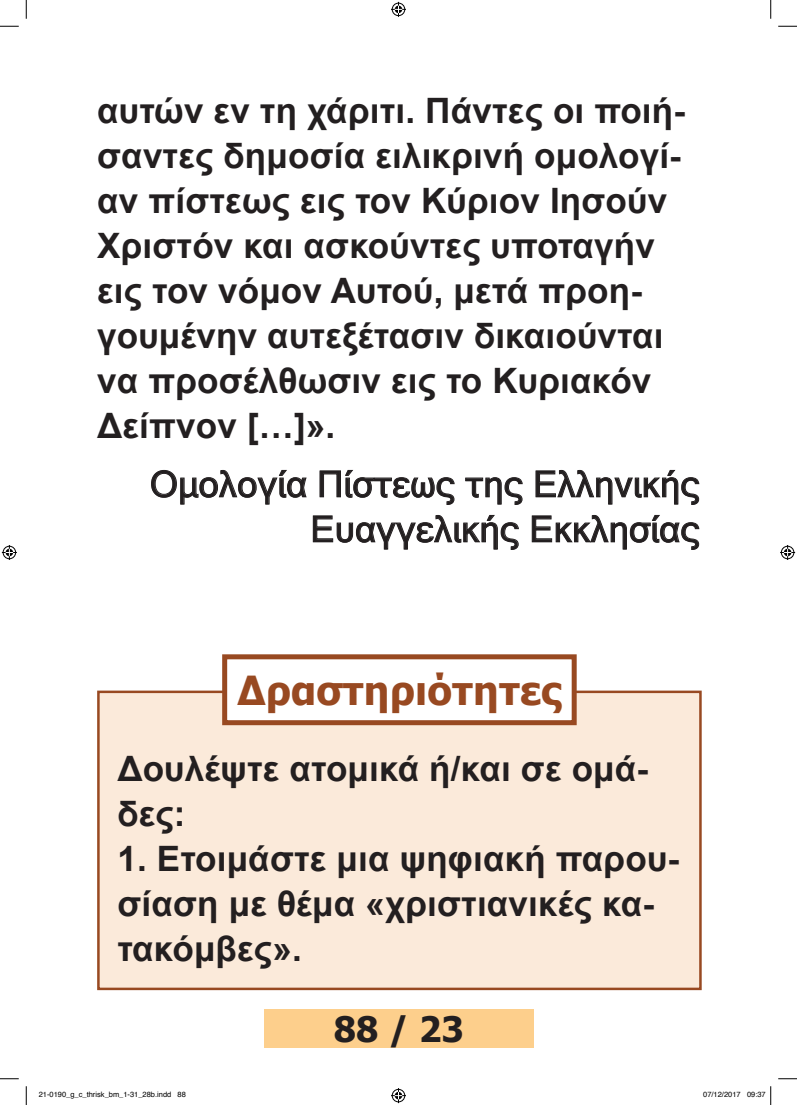
<style>
.page{position:relative;width:797px;height:1105px;background:#fff}
.page>*{position:absolute;margin:0;border:0;box-sizing:border-box;transform-origin:0 0}
.t1{font:700 40px "Tahoma";letter-spacing:.005em;color:#984921}
.t2{font:36.25px/45px "Microsoft Sans Serif";letter-spacing:.005em;color:#231f20;text-align:right}
.t3{font:700 35px/45px "Arial";letter-spacing:.005em;color:#231f20}
.t4{font:700 35px "Tahoma";color:#231f20}
.t5{font:7.5px "Helvetica";color:#000}
</style>
<div class="page">
<div style="left:264px;top:1009px;width:269px;height:39px;background:#fdcf8c"></div>
<svg style="left:151px;top:470px;width:156px;height:34px"></svg>
<svg style="left:319px;top:470px;width:135px;height:35px"></svg>
<svg style="left:465px;top:477px;width:57px;height:28px"></svg>
<svg style="left:535px;top:470px;width:164px;height:35px"></svg>
<svg style="left:313px;top:515px;width:206px;height:35px"></svg>
<svg style="left:532px;top:515px;width:167px;height:35px"></svg>
<div style="left:98px;top:692px;width:602px;height:297px;background:#fbeada"></div>
<div style="left:97px;top:691px;width:604px;height:299px;border:2px solid #984921"></div>
<div style="left:225px;top:657px;width:349px;height:66px;background:#fff"></div>
<div style="left:222px;top:654px;width:354px;height:71px;border:5px solid #984921"></div>
<svg style="left:0;top:25px;width:19px;height:2px"></svg>
<svg style="left:778px;top:25px;width:19px;height:2px"></svg>
<svg style="left:0;top:1078px;width:19px;height:1px"></svg>
<svg style="left:778px;top:1078px;width:19px;height:1px"></svg>
<svg style="left:25px;top:0;width:2px;height:19px"></svg>
<svg style="left:25px;top:1086px;width:2px;height:19px"></svg>
<svg style="left:770px;top:0;width:1px;height:19px"></svg>
<svg style="left:391px;top:2px;width:15px;height:15px"></svg>
<svg style="left:391px;top:1088px;width:15px;height:15px"></svg>
<svg style="left:2px;top:545px;width:15px;height:15px"></svg>
<svg style="left:780px;top:545px;width:15px;height:15px"></svg>
<svg style="left:770px;top:1086px;width:1px;height:19px"></svg>
<p class="t3" style="left:97px;top:89px;width:589px">αυτών εν τη χάριτι. Πάντες οι ποιή&shy;σαντες δημοσία ειλικρινή ομολογί&shy;αν πίστεως εις τον Κύριον Ιησούν<br>Χριστόν και ασκούντες υποταγήν εις τον νόμον Αυτού, μετά προη&shy;γουμένην αυτεξέτασιν δικαιούνται να προσέλθωσιν εις το Κυριακόν<br>Δείπνον […]».</p>
<p class="t2" style="left:150px;top:461px;width:551px">Ομολογία Πίστεως της Ελληνικής<br>Ευαγγελικής Εκκλησίας</p>
<p class="t1" style="left:237px;top:662px;width:325px">Δραστηριότητες</p>
<p class="t3" style="left:117px;top:747px;width:532px">Δουλέψτε ατομικά ή/και σε ομά&shy;δες:</p>
<p class="t3" style="left:117px;top:837px;width:563px">1. Ετοιμάστε μια ψηφιακή παρου&shy;σίαση με θέμα «χριστιανικές κα&shy;τακόμβες».</p>
<p class="t4" style="left:334px;top:1004px;width:131px">88 / 23</p>
<p class="t5" style="left:39px;top:1089px;width:149px">21-0190_g_c_thrisk_bm_1-31_28b.indd 88</p>
<p class="t5" style="left:703px;top:1089px;width:64px">07/12/2017 09:37</p>
</div>
